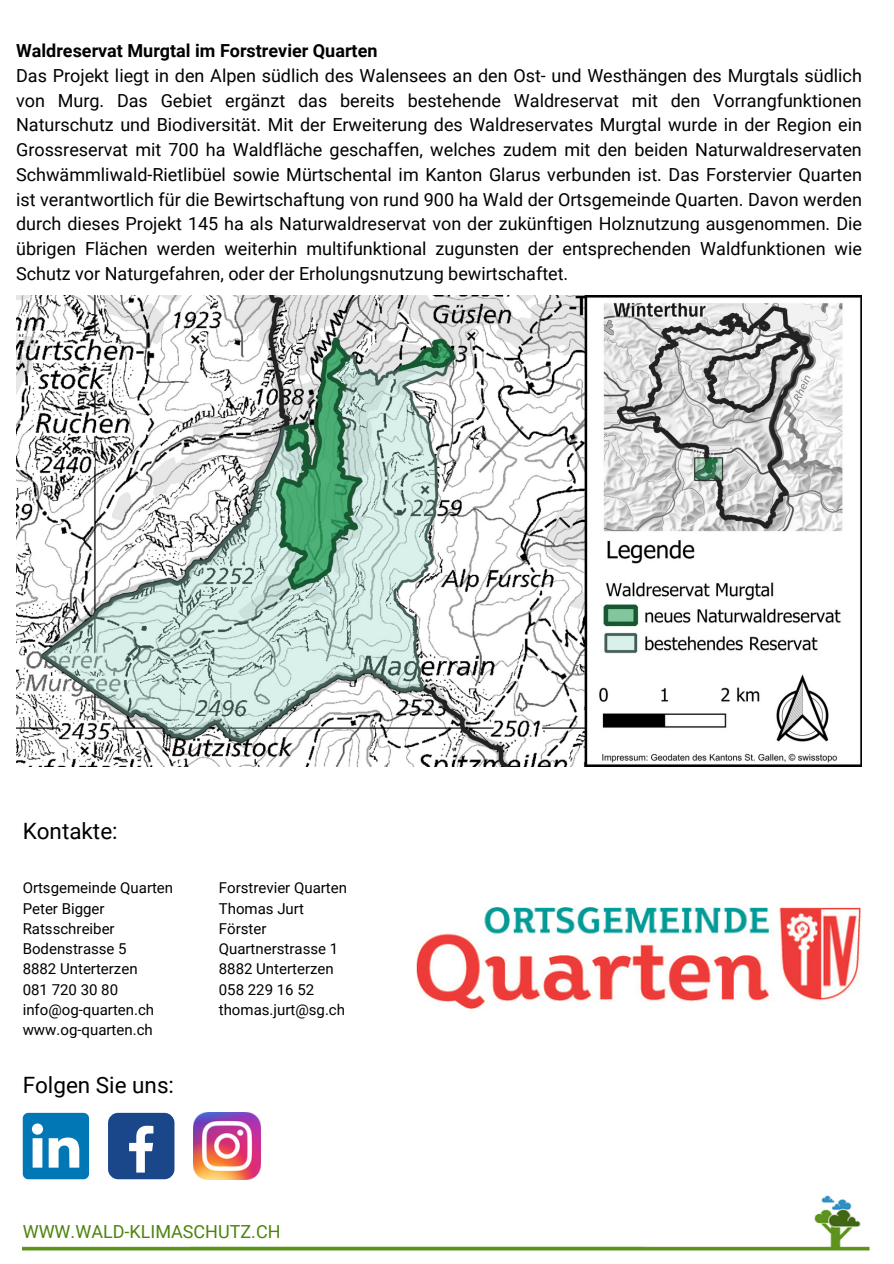
<style>
.page{position:relative;width:894px;height:1264px;background:#fff}
.page>*{position:absolute;margin:0;border:0;box-sizing:border-box;transform-origin:0 0}
.t1{font:22.5px "Roboto";color:#000}
.t2{font:18px/24.8px "Roboto";color:#000}
.t3{font:18px "Roboto";color:#4c840c}
.t4{font:15px "Roboto";color:#000}
.s1{font-weight:700}
</style>
<div class="page">
<img style="left:23px;top:1195px;width:847px;height:56px">
<img style="left:194px;top:1112px;width:66px;height:67px">
<div style="left:108px;top:1112px;width:66px;height:67px;background:#1a4789;border-radius:10px"></div>
<svg style="left:129px;top:1125px;width:24px;height:47px"></svg>
<svg style="left:23px;top:1112px;width:66px;height:67px"></svg>
<img style="left:416px;top:907px;width:445px;height:101px">
<img style="left:16px;top:295px;width:845px;height:471px">
<p class="t2" style="left:16px;top:39px;width:847px"><span class="s1">Waldreservat Murgtal im Forstrevier Quarten<br></span>Das Projekt liegt in den Alpen südlich des Walensees an den Ost- und Westhängen des Murgtals südlich von Murg. Das Gebiet ergänzt das bereits bestehende Waldreservat mit den Vorrangfunktionen Naturschutz und Biodiversität. Mit der Erweiterung des Waldreservates Murgtal wurde in der Region ein Grossreservat mit 700 ha Waldfläche geschaffen, welches zudem mit den beiden Naturwaldreservaten Schwämmliwald-Rietlibüel sowie Mürtschental im Kanton Glarus verbunden ist. Das Forstervier Quarten ist verantwortlich für die Bewirtschaftung von rund 900 ha Wald der Ortsgemeinde Quarten. Davon werden durch dieses Projekt 145 ha als Naturwaldreservat von der zukünftigen Holznutzung ausgenommen. Die übrigen Flächen werden weiterhin multifunktional zugunsten der entsprechenden Waldfunktionen wie Schutz vor Naturgefahren, oder der Erholungsnutzung bewirtschaftet.</p>
<p class="t1" style="left:23px;top:817px;width:96px">Kontakte:</p>
<p class="t4" style="left:23px;top:879px;width:152px">Ortsgemeinde Quarten</p>
<p class="t4" style="left:23px;top:899px;width:83px">Peter Bigger</p>
<p class="t4" style="left:23px;top:919px;width:93px">Ratsschreiber</p>
<p class="t4" style="left:23px;top:940px;width:105px">Bodenstrasse 5</p>
<p class="t4" style="left:23px;top:960px;width:116px">8882 Unterterzen</p>
<p class="t4" style="left:23px;top:980px;width:97px">081 720 30 80</p>
<p class="t4" style="left:23px;top:1000px;width:133px">info@og-quarten.ch</p>
<p class="t4" style="left:23px;top:1021px;width:132px">www.og-quarten.ch</p>
<p class="t1" style="left:23px;top:1071px;width:153px">Folgen Sie uns:</p>
<p class="t4" style="left:219px;top:879px;width:130px">Forstrevier Quarten</p>
<p class="t4" style="left:219px;top:899px;width:86px">Thomas Jurt</p>
<p class="t4" style="left:219px;top:919px;width:49px">Förster</p>
<p class="t4" style="left:219px;top:940px;width:121px">Quartnerstrasse 1</p>
<p class="t4" style="left:219px;top:960px;width:116px">8882 Unterterzen</p>
<p class="t4" style="left:219px;top:980px;width:97px">058 229 16 52</p>
<h1 class="t4" style="left:219px;top:1000px;width:128px">thomas.jurt@sg.ch</h1>
<p class="t3" style="left:23px;top:1220px;width:259px">WWW.WALD-KLIMASCHUTZ.CH</p>
</div>
